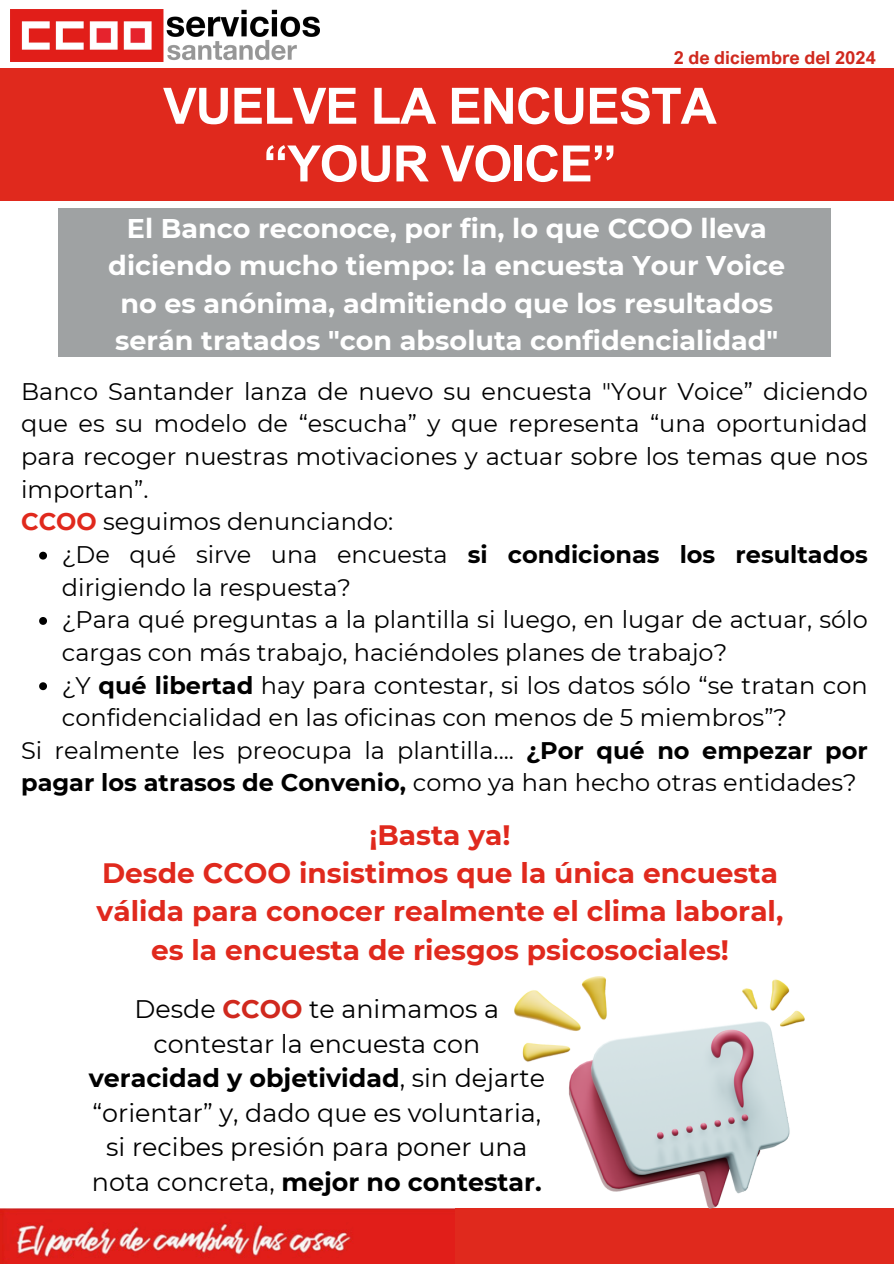
<style>
.page{position:relative;width:894px;height:1264px;background:#fff}
.page>*{position:absolute;margin:0;border:0;box-sizing:border-box;transform-origin:0 0}
.t1{font:700 50.1px/57.6px "Arial Unicode MS";letter-spacing:-.02em;color:#fff;text-align:center}
.t2{font:700 28.05px/38.2px "Montserrat";color:#e0291d;text-align:center}
.t3{font:700 27px/37.2px "Montserrat";color:#fff;text-align:center}
.t4{font:25.35px/34.5px "Montserrat";color:#000;text-align:center}
.t5{font:24px/32.7px "Montserrat";color:#000}
.t6{font:700 18px "Arial Nova";color:#d0291e}
.s1{font-weight:700;color:#e0291d}
.s2{font-weight:700}
.s3{font-weight:700;color:#d0291e}
</style>
<div class="page">
<div style="left:0;top:0;width:893px;height:200px;background:#e0291d"></div>
<div style="left:0;top:0;width:893px;height:68px;background:#fff"></div>
<img style="left:10px;top:10px;width:310px;height:52px">
<img style="left:0;top:1208px;width:454px;height:55px">
<div style="left:454px;top:1208px;width:439px;height:55px;background:#e0291d"></div>
<div style="left:58px;top:208px;width:772px;height:149px;background:#9fa2a3"></div>
<img style="left:514px;top:976px;width:289px;height:232px">
<svg style="left:39px;top:551px;width:8px;height:8px"></svg>
<svg style="left:39px;top:617px;width:8px;height:8px"></svg>
<svg style="left:39px;top:682px;width:8px;height:8px"></svg>
<p class="t6" style="left:673px;top:46px;width:204px">2 de diciembre del 2024</p>
<p class="t1" style="left:163px;top:75px;width:555px">VUELVE LA ENCUESTA “YOUR VOICE”</p>
<p class="t3" style="left:108px;top:210px;width:678px">El Banco reconoce, por fin, lo que CCOO lleva diciendo mucho tiempo: la encuesta Your Voice no es anónima, admitiendo que los resultados serán tratados "con absoluta confidencialidad"</p>
<p class="t5" style="left:21px;top:375px;width:848px">Banco Santander lanza de nuevo su encuesta "Your Voice” diciendo que es su modelo de “escucha” y que representa “una oportunidad para recoger nuestras motivaciones y actuar sobre los temas que nos importan”.<br><span class="s1">CCOO</span> seguimos denunciando:</p>
<p class="t5" style="left:62px;top:538px;width:807px">¿De qué sirve una encuesta <span class="s2">si condicionas los resultados </span>dirigiendo la respuesta?</p>
<h1 class="t5" style="left:62px;top:603px;width:807px">¿Para qué preguntas a la plantilla si luego, en lugar de actuar, sólo cargas con más trabajo, haciéndoles planes de trabajo?</h1>
<h2 class="t5" style="left:62px;top:668px;width:807px">¿Y <span class="s2">qué libertad</span> hay para contestar, si los datos sólo “se tratan con confidencialidad en las oficinas con menos de 5 miembros”?</h2>
<h4 class="t5" style="left:21px;top:733px;width:848px">Si realmente les preocupa la plantilla.... <span class="s2">¿Por qué no empezar por pagar los atrasos de Convenio,</span> como ya han hecho otras entidades?</h4>
<h4 class="t2" style="left:97px;top:815px;width:688px">¡Basta ya!<br>Desde CCOO insistimos que la única encuesta válida para conocer realmente el clima laboral, es la encuesta de riesgos psicosociales!</h4>
<h2 class="t4" style="left:89px;top:992px;width:457px">Desde <span class="s3">CCOO</span> te animamos a contestar la encuesta con <span class="s2">veracidad y objetividad</span>, sin dejarte “orientar” y, dado que es voluntaria, si recibes presión para poner una nota concreta, <span class="s2">mejor no contestar.</span></h2>
</div>
